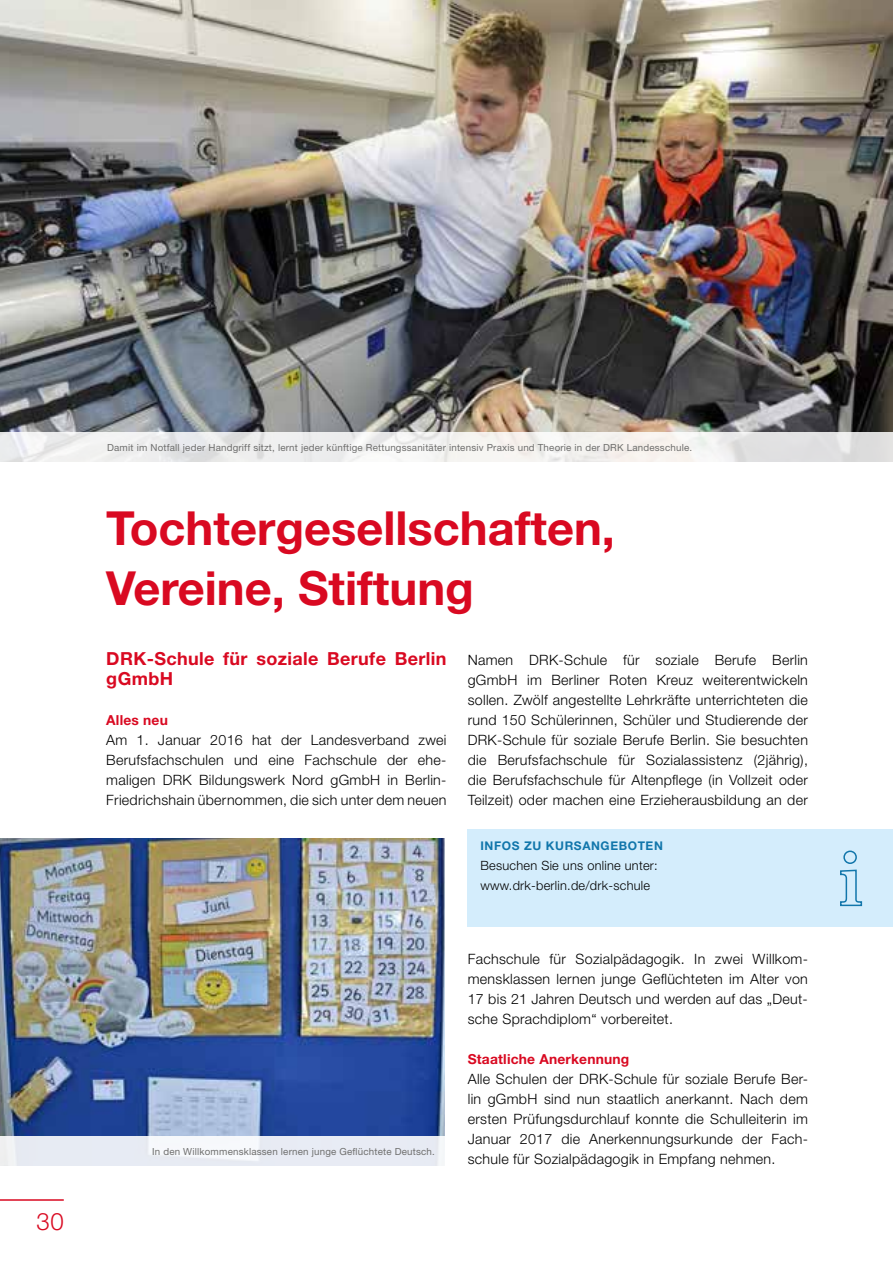
<style>
.page{position:relative;width:893px;height:1263px;background:#fff}
.page>*{position:absolute;margin:0;border:0;box-sizing:border-box;transform-origin:0 0}
.t1{font:700 47.1px/59.8px "Helvetica Neue LT Std";color:#d90921}
.t2{font:300 24px "Helvetica Neue LT Std";color:#d90921}
.t3{font:700 18px/20px "Helvetica Neue LT Std";letter-spacing:.02em;color:#d90921}
.t4{font:300 14.25px/20px "Helvetica Neue LT Pro";letter-spacing:.02em;color:#000;text-align:justify}
.t5{font:700 13.8px "Helvetica Neue LT Std";letter-spacing:.015em;color:#d90921}
.t6{font:300 12.75px/20px "Helvetica Neue LT Pro";letter-spacing:.02em;color:#000}
.t7{font:700 12px "Helvetica Neue LT Std";letter-spacing:.05em;color:#1176ab}
.t8{font:9.75px "Helvetica Neue LT Pro";letter-spacing:.02em;color:#6f6f6e}
</style>
<div class="page">
<hr style="left:0;top:1199px;width:64px;height:2px;background:#d90921">
<img style="left:0;top:0;width:893px;height:432px">
<svg style="left:0;top:432px;width:893px;height:30px;fill:#efefee"></svg>
<div style="left:468px;top:829px;width:425px;height:97px;background:#d4edfc"></div>
<svg style="left:840px;top:850px;width:23px;height:57px"></svg>
<img style="left:0;top:839px;width:445px;height:298px">
<div style="left:0;top:1137px;width:450px;height:29px;background:linear-gradient(to right,#ebeef4,#ebeef6)"></div>
<h2 class="t2" style="left:37px;top:1207px;width:29px">30</h2>
<p class="t8" style="left:107px;top:442px;width:586px">Damit im Notfall jeder Handgriff sitzt, lernt jeder künftige Rettungssanitäter intensiv Praxis und Theorie in der DRK Landesschule.</p>
<h1 class="t1" style="left:106px;top:497px;width:510px">Tochtergesellschaften,<br>Vereine, Stiftung</h1>
<p class="t3" style="left:106px;top:648px;width:342px">DRK-Schule für soziale Berufe Berlin gGmbH</p>
<p class="t5" style="left:106px;top:711px;width:63px">Alles neu</p>
<p class="t4" style="left:106px;top:729px;width:342px">Am 1. Januar 2016 hat der Landesverband zwei Berufsfachschulen und eine Fachschule der ehe&shy;maligen DRK Bildungswerk Nord gGmbH in Berlin-Friedrichshain übernommen, die sich unter dem neuen</p>
<p class="t4" style="left:468px;top:650px;width:342px">Namen DRK-Schule für soziale Berufe Berlin gGmbH im Berliner Roten Kreuz weiterentwickeln sollen. Zwölf angestellte Lehrkräfte unterrichteten die rund 150 Schülerinnen, Schüler und Studierende der DRK-Schule für soziale Berufe Berlin. Sie besuchten die Berufsfachschule für Sozialassistenz (2jährig), die Berufsfachschule für Altenpflege (in Vollzeit oder Teilzeit) oder machen eine Erzieherausbildung an der</p>
<p class="t7" style="left:480px;top:839px;width:184px">INFOS ZU KURSANGEBOTEN</p>
<p class="t6" style="left:480px;top:855px;width:179px">Besuchen Sie uns online unter: www.drk-berlin.de/drk-schule</p>
<p class="t8" style="left:152px;top:1145px;width:284px">In den Willkommensklassen lernen junge Geflüchtete Deutsch.</p>
<p class="t4" style="left:468px;top:949px;width:342px">Fachschule für Sozialpädagogik. In zwei Willkom&shy;mensklassen lernen junge Geflüchteten im Alter von 17 bis 21 Jahren Deutsch und werden auf das „Deut&shy;sche Sprachdiplom“ vorbereitet.</p>
<p class="t5" style="left:468px;top:1050px;width:163px">Staatliche Anerkennung</p>
<p class="t4" style="left:468px;top:1069px;width:342px">Alle Schulen der DRK-Schule für soziale Berufe Ber&shy;lin gGmbH sind nun staatlich anerkannt. Nach dem ersten Prüfungsdurchlauf konnte die Schulleiterin im Januar 2017 die Anerkennungsurkunde der Fach&shy;schule für Sozialpädagogik in Empfang nehmen.</p>
</div>
